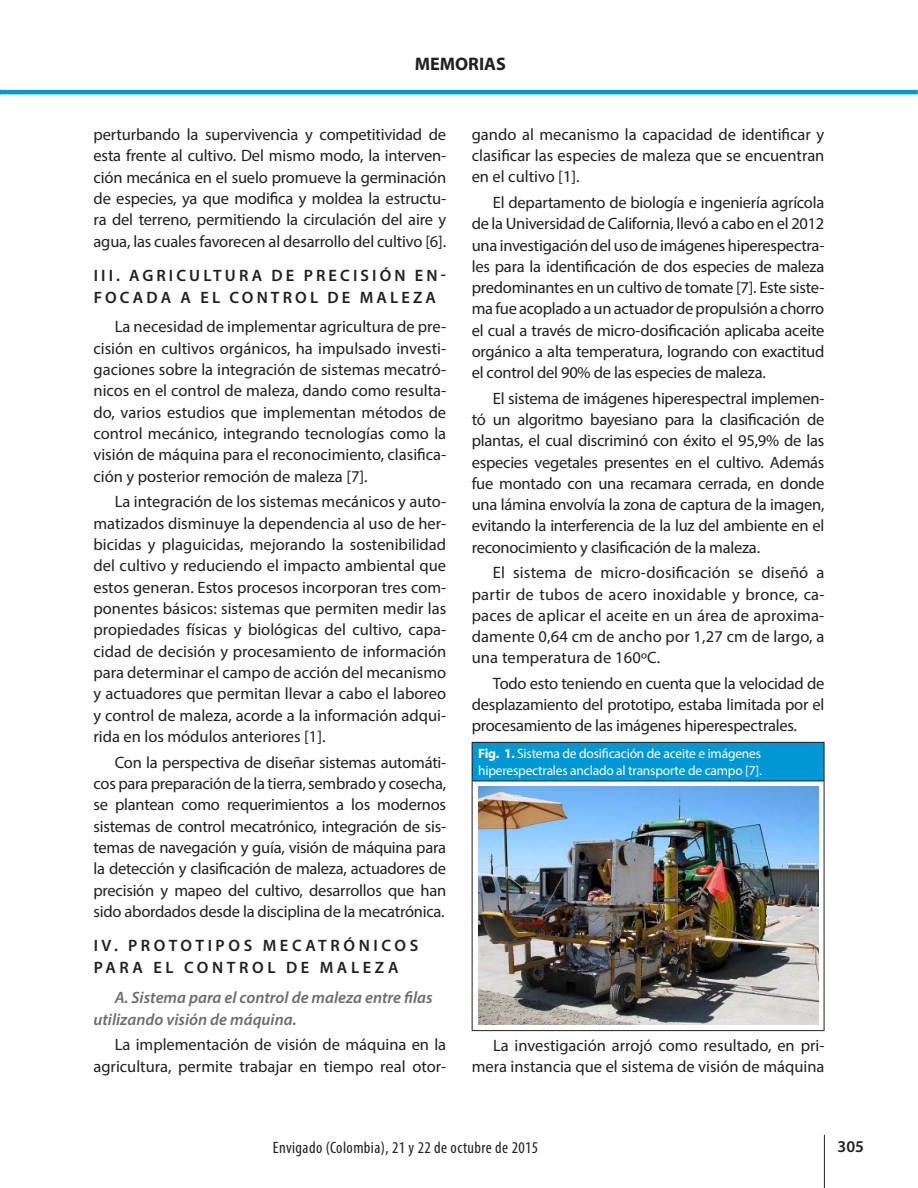
<style>
.page{position:relative;width:918px;height:1188px;background:#fff}
.page>*{position:absolute;margin:0;border:0;box-sizing:border-box;transform-origin:0 0}
.t1{font:700 18.15px "Myriad Pro";color:#231f20}
.t2{font:16.5px/21.3px "Myriad Pro";color:#231f20;text-align:justify}
.t3{font:italic 600 16.5px/21.9px "Myriad Pro";color:#6c6d70}
.t4{font:600 16.5px/21.9px "Myriad Pro";letter-spacing:.19em;color:#231f20}
.t5{font:600 16.5px/21.9px "Myriad Pro";letter-spacing:.22em;color:#231f20}
.t6{font:condensed 16.5px "Myriad Pro";letter-spacing:.025em;color:#231f20}
.t7{font:13.5px/16.5px "Myriad Pro";letter-spacing:-.015em;color:#fffefc}
.s1{font-weight:700}
</style>
<div class="page">
<hr style="left:0;top:90px;width:918px;height:4px;background:#0098d4">
<hr style="left:824px;top:1135px;width:1px;height:53px;background:#231f20">
<div style="left:472px;top:742px;width:352px;height:39px;background:#0098d4"></div>
<hr style="left:472px;top:742px;width:352px;height:1px;background:#231f20">
<hr style="left:472px;top:743px;width:1px;height:38px;background:#231f20">
<hr style="left:472px;top:781px;width:352px;height:1px;background:#231f20">
<hr style="left:824px;top:743px;width:1px;height:38px;background:#231f20">
<hr style="left:472px;top:781px;width:1px;height:249px;background:#231f20">
<hr style="left:824px;top:781px;width:1px;height:249px;background:#231f20">
<hr style="left:472px;top:1030px;width:352px;height:1px;background:#231f20">
<img style="left:478px;top:787px;width:340px;height:238px">
<p class="t1" style="left:415px;top:52px;width:93px">MEMORIAS</p>
<p class="t2" style="left:94px;top:123px;width:354px">perturbando la supervivencia y competitividad de esta frente al cultivo. Del mismo modo, la interven&shy;ción mecánica en el suelo promueve la germinación de especies, ya que modifica y moldea la estructu&shy;ra del terreno, permitiendo la circulación del aire y agua, las cuales favorecen al desarrollo del cultivo [6].</p>
<p class="t4" style="left:94px;top:264px;width:354px">III. AGRICULTURA DE PRECISIÓN EN-<br>FOCADA A EL CONTROL DE MALEZA</p>
<p class="t2" style="left:94px;top:316px;width:354px;text-indent:21px">La necesidad de implementar agricultura de pre&shy;cisión en cultivos orgánicos, ha impulsado investi&shy;gaciones sobre la integración de sistemas mecatró&shy;nicos en el control de maleza, dando como resulta&shy;do, varios estudios que implementan métodos de control mecánico, integrando tecnologías como la visión de máquina para el reconocimiento, clasifica&shy;ción y posterior remoción de maleza [7].</p>
<p class="t2" style="left:94px;top:491px;width:354px;text-indent:21px">La integración de los sistemas mecánicos y auto&shy;matizados disminuye la dependencia al uso de her&shy;bicidas y plaguicidas, mejorando la sostenibilidad del cultivo y reduciendo el impacto ambiental que estos generan. Estos procesos incorporan tres com&shy;ponentes básicos: sistemas que permiten medir las propiedades físicas y biológicas del cultivo, capa&shy;cidad de decisión y procesamiento de información para determinar el campo de acción del mecanismo y actuadores que permitan llevar a cabo el laboreo y control de maleza, acorde a la información adqui&shy;rida en los módulos anteriores [1].</p>
<p class="t2" style="left:94px;top:751px;width:354px;text-indent:21px">Con la perspectiva de diseñar sistemas automáti&shy;cos para preparación de la tierra, sembrado y cosecha, se plantean como requerimientos a los modernos sistemas de control mecatrónico, integración de sis&shy;temas de navegación y guía, visión de máquina para la detección y clasificación de maleza, actuadores de precisión y mapeo del cultivo, desarrollos que han sido abordados desde la disciplina de la mecatrónica.</p>
<p class="t5" style="left:94px;top:934px;width:326px">IV. PROTOTIPOS MECATRÓNICOS<br>PARA EL CONTROL DE MALEZA</p>
<p class="t3" style="left:94px;top:986px;width:341px;text-indent:21px">A. Sistema para el control de maleza entre filas utilizando visión de máquina.</p>
<p class="t2" style="left:94px;top:1034px;width:354px;text-align:right">La implementación de visión de máquina en la agricultura, permite trabajar en tiempo real otor-</p>
<p class="t2" style="left:472px;top:123px;width:354px">gando al mecanismo la capacidad de identificar y clasificar las especies de maleza que se encuentran en el cultivo [1].</p>
<p class="t2" style="left:472px;top:191px;width:354px;text-indent:21px">El departamento de biología e ingeniería agrícola de la Universidad de California, llevó a cabo en el 2012 una investigación del uso de imágenes hiperespectra&shy;les para la identificación de dos especies de maleza predominantes en un cultivo de tomate [7]. Este siste&shy;ma fue acoplado a un actuador de propulsión a chorro el cual a través de micro-dosificación aplicaba aceite orgánico a alta temperatura, logrando con exactitud el control del 90% de las especies de maleza.</p>
<p class="t2" style="left:472px;top:387px;width:354px;text-indent:21px">El sistema de imágenes hiperespectral implemen&shy;tó un algoritmo bayesiano para la clasificación de plantas, el cual discriminó con éxito el 95,9% de las especies vegetales presentes en el cultivo. Además fue montado con una recamara cerrada, en donde una lámina envolvía la zona de captura de la imagen, evitando la interferencia de la luz del ambiente en el reconocimiento y clasificación de la maleza.</p>
<p class="t2" style="left:472px;top:562px;width:354px;text-indent:21px">El sistema de micro-dosificación se diseñó a partir de tubos de acero inoxidable y bronce, ca&shy;paces de aplicar el aceite en un área de aproxima&shy;damente 0,64 cm de ancho por 1,27 cm de largo, a una temperatura de 160ºC.</p>
<p class="t2" style="left:472px;top:672px;width:354px;text-indent:21px">Todo esto teniendo en cuenta que la velocidad de desplazamiento del prototipo, estaba limitada por el procesamiento de las imágenes hiperespectrales.</p>
<p class="t7" style="left:478px;top:745px;width:285px"><span class="s1">Fig. 1.</span> Sistema de dosificación de aceite e imágenes hiperespectrales anclado al transporte de campo [7].</p>
<p class="t2" style="left:472px;top:1034px;width:354px;text-align:right">La investigación arrojó como resultado, en pri&shy;mera instancia que el sistema de visión de máquina</p>
<p class="t6" style="left:273px;top:1138px;width:267px">Envigado (Colombia), 21 y 22 de octubre de 2015</p>
<p class="t4" style="left:838px;top:1135px;width:28px">305</p>
</div>
